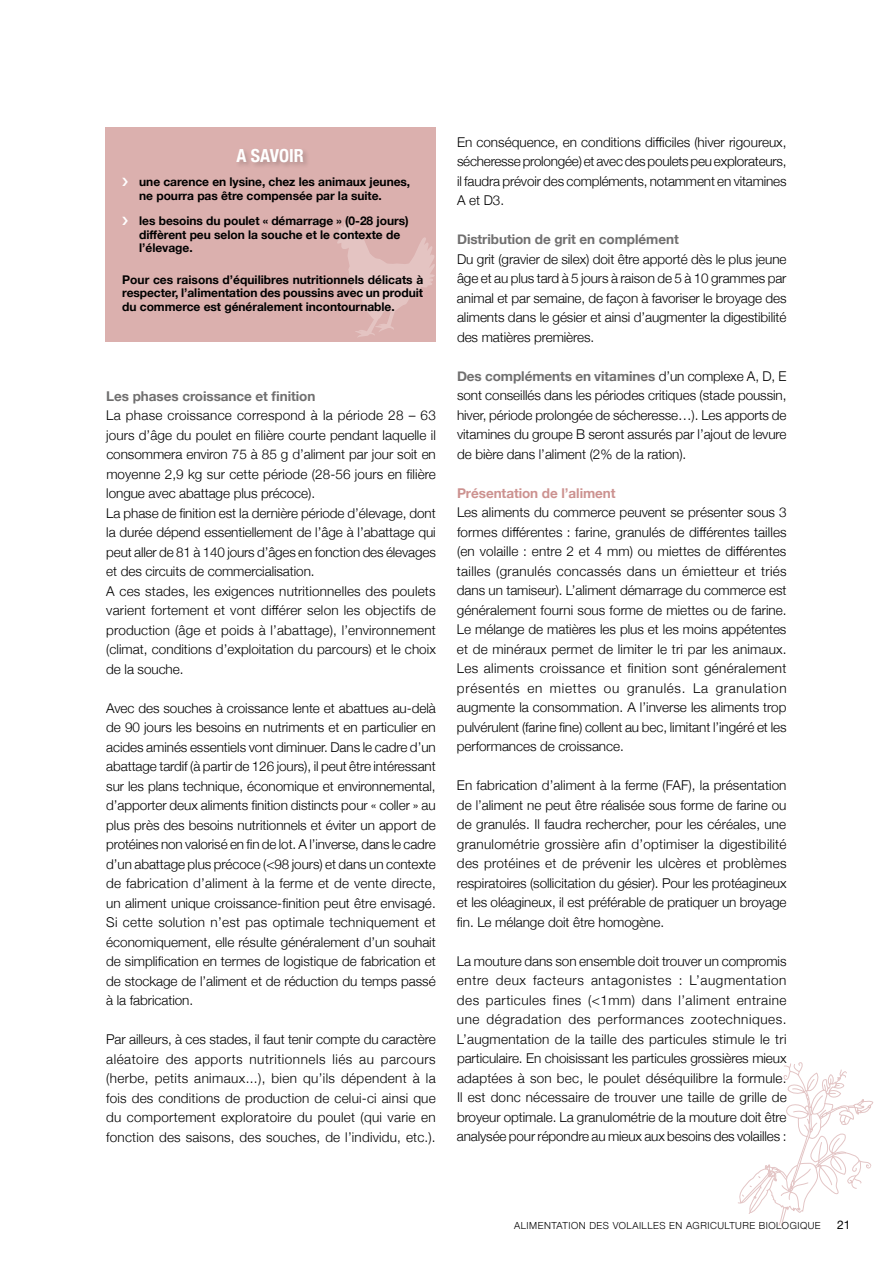
<style>
.page{position:relative;width:893px;height:1263px;background:#fff}
.page>*{position:absolute;margin:0;border:0;box-sizing:border-box;transform-origin:0 0}
.t1{font:700 condensed 18px "Helvetica Neue";color:#fff}
.t2{font:300 13.5px/19.5px "Helvetica Neue";letter-spacing:-.005em;color:#000;text-align:justify}
.t3{font:700 13.5px "Helvetica Neue";letter-spacing:-.005em;color:#706f6f}
.t4{font:700 13.5px "Helvetica Neue";letter-spacing:-.005em;color:#cc9290}
.t5{font:700 12px/13.5px "Helvetica Neue";letter-spacing:-.005em;color:#000}
.t6{font:12px "Helvetica Neue";color:#000}
.t7{font:300 9.75px "Helvetica Neue";letter-spacing:.05em;color:#000}
.s1{font-weight:700;color:#706f6f}
</style>
<div class="page">
<svg style="left:738px;top:1062px;width:135px;height:164px"></svg>
<div style="left:105px;top:128px;width:331px;height:214px;background:#dbb0ae"></div>
<div style="left:235px;top:148px;width:75px;height:22px;background:#000;opacity:.2"></div>
<svg style="left:337px;top:222px;width:98px;height:115px"></svg>
<h1 class="t1" style="left:236px;top:141px;width:69px">A SAVOIR</h1>
<p class="t5" style="left:139px;top:175px;width:273px">une carence en lysine, chez les animaux jeunes, ne pourra pas être compensée par la suite.</p>
<p class="t5" style="left:139px;top:214px;width:271px">les besoins du poulet « démarrage » (0-28 jours) diffèrent peu selon la souche et le contexte de l’élevage.</p>
<p class="t5" style="left:122px;top:273px;width:302px;text-align:justify">Pour ces raisons d’équilibres nutritionnels délicats à respecter, l’alimentation des poussins avec un produit du commerce est généralement incontournable.</p>
<p class="t3" style="left:106px;top:385px;width:211px">Les phases croissance et finition</p>
<p class="t2" style="left:106px;top:405px;width:331px;text-align:left">La phase croissance correspond à la période 28 – 63 jours d’âge du poulet en filière courte pendant laquelle il consommera environ 75 à 85 g d’aliment par jour soit en moyenne 2,9 kg sur cette période (28-56 jours en filière longue avec abattage plus précoce).<br>La phase de finition est la dernière période d’élevage, dont la durée dépend essentiellement de l’âge à l’abattage qui peut aller de 81 à 140 jours d’âges en fonction des élevages et des circuits de commercialisation.<br>A ces stades, les exigences nutritionnelles des poulets varient fortement et vont différer selon les objectifs de production (âge et poids à l’abattage), l’environnement (climat, conditions d’exploitation du parcours) et le choix de la souche.</p>
<p class="t2" style="left:106px;top:697px;width:331px">Avec des souches à croissance lente et abattues au-delà de 90 jours les besoins en nutriments et en particulier en acides aminés essentiels vont diminuer. Dans le cadre d’un abattage tardif (à partir de 126 jours), il peut être intéressant sur les plans technique, économique et environnemental, d’apporter deux aliments finition distincts pour « coller » au plus près des besoins nutritionnels et éviter un apport de protéines non valorisé en fin de lot. A l’inverse, dans le cadre d’un abattage plus précoce (&lt;98 jours) et dans un contexte de fabrication d’aliment à la ferme et de vente directe, un aliment unique croissance-finition peut être envisagé.<br>Si cette solution n’est pas optimale techniquement et économiquement, elle résulte généralement d’un souhait de simplification en termes de logistique de fabrication et de stockage de l’aliment et de réduction du temps passé à la fabrication.</p>
<p class="t2" style="left:106px;top:1029px;width:331px">Par ailleurs, à ces stades, il faut tenir compte du caractère aléatoire des apports nutritionnels liés au parcours (herbe, petits animaux...), bien qu’ils dépendent à la fois des conditions de production de celui-ci ainsi que du comportement exploratoire du poulet (qui varie en fonction des saisons, des souches, de l’individu, etc.).</p>
<p class="t2" style="left:457px;top:132px;width:331px">En conséquence, en conditions difficiles (hiver rigoureux, sécheresseprolongée) et avecdespouletspeu explorateurs, il faudra prévoir des compléments, notamment en vitamines A et D3.</p>
<p class="t3" style="left:457px;top:229px;width:223px">Distribution de grit en complément</p>
<p class="t2" style="left:457px;top:249px;width:331px">Du grit (gravier de silex) doit être apporté dès le plus jeune âge et au plus tard à 5 jours à raison de 5 à 10 grammes par animal et par semaine, de façon à favoriser le broyage des aliments dans le gésier et ainsi d’augmenter la digestibilité des matières premières.</p>
<p class="t2" style="left:457px;top:365px;width:331px;text-align:left"><span class="s1">Des compléments en vitamines</span> d’un complexe A, D , E sont conseillés dans les périodes critiques (stade poussin, hiver, période prolongée de sécheresse…). Les apports de vitamines du groupe B seront assurés par l’ajout de levure de bière dans l’aliment (2% de la ration).</p>
<p class="t4" style="left:457px;top:482px;width:160px">Présentation de l’aliment</p>
<p class="t2" style="left:457px;top:502px;width:331px">Les aliments du commerce peuvent se présenter sous 3 formes différentes : farine, granulés de différentes tailles (en volaille : entre 2 et 4 mm) ou miettes de différentes tailles (granulés concassés dans un émietteur et triés dans un tamiseur). L’aliment démarrage du commerce est généralement fourni sous forme de miettes ou de farine.<br>Le mélange de matières les plus et les moins appétentes et de minéraux permet de limiter le tri par les animaux.<br>Les aliments croissance et finition sont généralement présentés en miettes ou granulés. La granulation augmente la consommation. A l’inverse les aliments trop pulvérulent (farine fine) collent au bec, limitant l’ingéré et les performances de croissance.</p>
<p class="t2" style="left:457px;top:775px;width:331px">En fabrication d’aliment à la ferme (FAF), la présentation de l’aliment ne peut être réalisée sous forme de farine ou de granulés. Il faudra rechercher, pour les céréales, une granulométrie grossière afin d’optimiser la digestibilité des protéines et de prévenir les ulcères et problèmes respiratoires (sollicitation du gésier). Pour les protéagineux et les oléagineux, il est préférable de pratiquer un broyage fin. Le mélange doit être homogène.</p>
<p class="t2" style="left:457px;top:950px;width:331px">La mouture dans son ensemble doit trouver un compromis entre deux facteurs antagonistes : L’augmentation des particules fines (&lt;1mm) dans l’aliment entraine une dégradation des performances zootechniques.<br>L’augmentation de la taille des particules stimule le tri particulaire. En choisissant les particules grossières mieux adaptées à son bec, le poulet déséquilibre la formule.<br>Il est donc nécessaire de trouver une taille de grille de broyeur optimale. La granulométrie de la mouture doit être analysée pour répondre au mieux aux besoins des volailles :</p>
<p class="t7" style="left:514px;top:1217px;width:308px">Alimentation des volailles en agriculture biologique</p>
<p class="t6" style="left:837px;top:1216px;width:15px">21</p>
</div>
